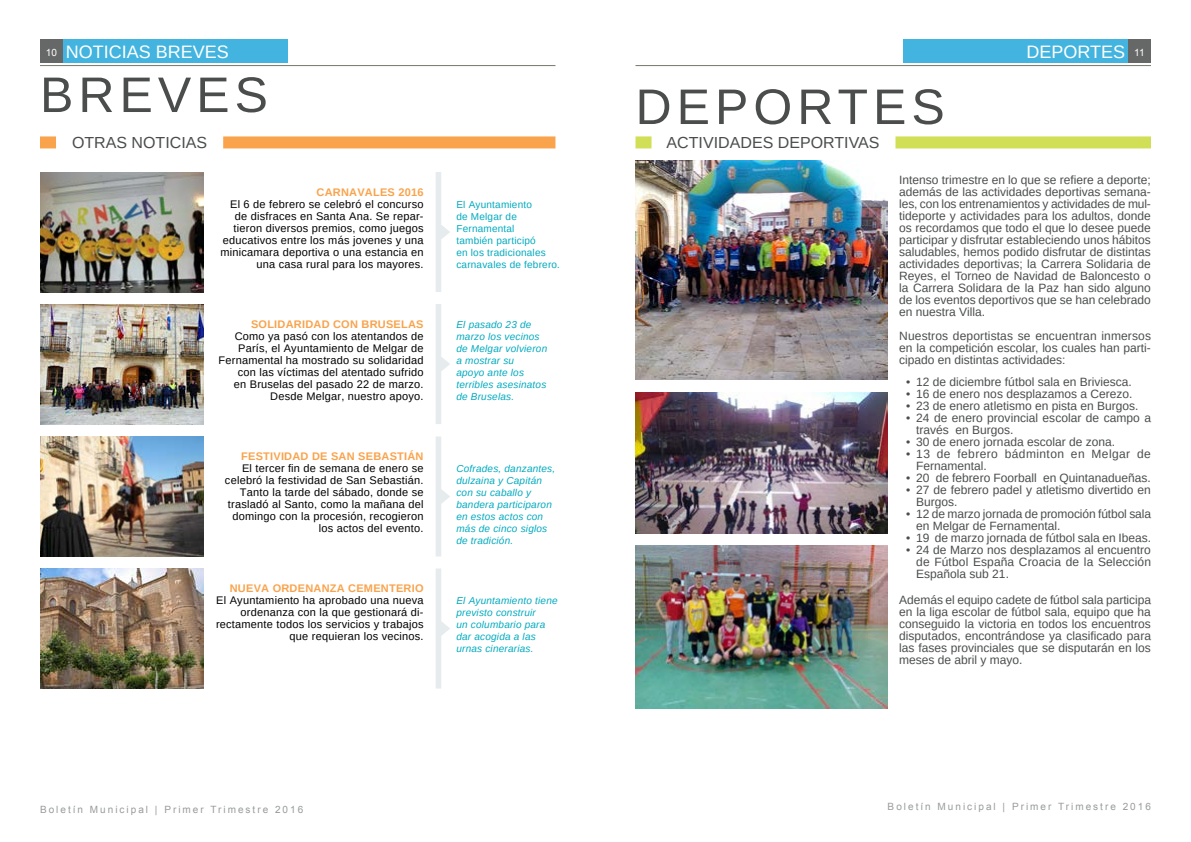
<style>
.page{position:relative;width:1191px;height:842px;background:#fff}
.page>*{position:absolute;margin:0;border:0;box-sizing:border-box;transform-origin:0 0}
.t1{font:50px "Arimo";letter-spacing:.1em;color:#4b4d4d}
.t2{font:18px "Arimo";color:#fff}
.t3{font:16px "Arimo";color:#4b4d4d}
.t4{font:12px/12px "Arimo";color:#4b4d4d;text-align:justify}
.t5{font:12px/12px "Arimo";letter-spacing:.035em;color:#4b4d4d}
.t6{font:11px/12px "Arimo";letter-spacing:.02em;color:#000;text-align:right}
.t7{font:700 11px "Arimo";letter-spacing:.02em;color:#f9a34c}
.t8{font:italic 10px/12px "Arimo";letter-spacing:.02em;color:#00aabf}
.t9{font:10px/12px "Arimo";letter-spacing:.02em;color:#00aabf}
.t10{font:10px "Arial";letter-spacing:.2em;color:#999b9c}
.t11{font:10px "Arial";color:#fff}
.s1{font-style:italic}
</style>
<div class="page">
<div style="left:1128px;top:40px;width:23px;height:23px;background:#666767"></div>
<div style="left:40px;top:40px;width:23px;height:23px;background:#666767"></div>
<hr style="left:635px;top:65px;width:516px;height:1px;background:#73776c">
<hr style="left:40px;top:65px;width:515px;height:1px;background:#73776c">
<img style="left:40px;top:172px;width:164px;height:120px">
<img style="left:40px;top:436px;width:164px;height:120px">
<img style="left:40px;top:568px;width:164px;height:120px">
<img style="left:635px;top:160px;width:252px;height:220px">
<img style="left:635px;top:393px;width:252px;height:140px">
<div style="left:903px;top:40px;width:225px;height:23px;background:#42b4df"></div>
<img style="left:635px;top:546px;width:252px;height:162px">
<div style="left:63px;top:40px;width:225px;height:23px;background:#42b4df"></div>
<img style="left:40px;top:304px;width:164px;height:120px">
<div style="left:40px;top:136px;width:16px;height:12px;background:#f9a34c"></div>
<div style="left:223px;top:136px;width:332px;height:12px;background:#f9a34c"></div>
<div style="left:635px;top:136px;width:16px;height:12px;background:#d0df56"></div>
<div style="left:895px;top:136px;width:256px;height:12px;background:#d0df56"></div>
<svg style="left:436px;top:172px;width:14px;height:120px"></svg>
<svg style="left:436px;top:436px;width:14px;height:120px"></svg>
<svg style="left:436px;top:568px;width:14px;height:120px"></svg>
<svg style="left:436px;top:304px;width:14px;height:120px"></svg>
<h2 class="t2" style="left:66px;top:40px;width:165px">NOTICIAS BREVES</h2>
<h2 class="t2" style="left:1026px;top:40px;width:100px">DEPORTES</h2>
<p class="t11" style="left:46px;top:46px;width:13px">10</p>
<p class="t11" style="left:1134px;top:46px;width:12px">11</p>
<h1 class="t1" style="left:40px;top:63px;width:76px">Breves</h1>
<h3 class="t3" style="left:56px;top:132px;width:13px">otras</h3>
<h3 class="t3" style="left:132px;top:132px;width:10px">noticias</h3>
<p class="t7" style="left:316px;top:185px;width:9px">CARNAVALES</p>
<p class="t7" style="left:398px;top:185px;width:27px">2016</p>
<p class="t6" style="left:220px;top:198px;width:205px">El 6 de febrero se celebró el concurso de disfraces en Santa Ana. Se repar&shy;tieron diversos premios, como juegos educativos entre los más jovenes y una minicamara deportiva o una estancia en una casa rural para los mayores.</p>
<p class="t9" style="left:456px;top:199px;width:105px">El Ayuntamiento<br>de Melgar de<br>Fernamental<br>también participó<br>en los tradicionales carnavales de febrero<span class="s1">.</span></p>
<p class="t7" style="left:251px;top:317px;width:174px">SOLIDARIDAD CON BRUSELAS</p>
<p class="t6" style="left:218px;top:330px;width:207px">Como ya pasó con los atentandos de París, el Ayuntamiento de Melgar de Fernamental ha mostrado su solidaridad con las víctimas del atentado sufrido<br>en Bruselas del pasado 22 de marzo.<br>Desde Melgar, nuestro apoyo.</p>
<p class="t8" style="left:456px;top:318px;width:92px">El pasado 23 de marzo los vecinos de Melgar volvieron a mostrar su<br>apoyo ante los terribles asesinatos de Bruselas.</p>
<p class="t7" style="left:241px;top:449px;width:99px">FESTIVIDAD DE SAN</p>
<p class="t7" style="left:358px;top:449px;width:31px">SEBASTI</p>
<p class="t7" style="left:407px;top:449px;width:16px">ÁN</p>
<p class="t6" style="left:225px;top:462px;width:200px">El tercer fin de semana de enero se celebró la festividad de San Sebastián.<br>Tanto la tarde del sábado, donde se trasladó al Santo, como la mañana del domingo con la procesión, recogieron los actos del evento.</p>
<p class="t7" style="left:230px;top:581px;width:25px">NUEVA</p>
<p class="t7" style="left:273px;top:581px;width:9px">ORDENAN</p>
<p class="t7" style="left:330px;top:581px;width:27px">ZA CEMENTERIO</p>
<p class="t6" style="left:216px;top:594px;width:209px">El Ayuntamiento ha aprobado una nueva ordenanza con la que gestionará di&shy;rectamente todos los servicios y trabajos que requieran los vecinos.</p>
<p class="t8" style="left:456px;top:462px;width:100px">Cofrades, danzantes, dulzaina y Capitán con su caballo y bandera participaron en estos actos con más de cinco siglos de tradición.</p>
<p class="t8" style="left:456px;top:594px;width:103px">El Ayuntamiento tiene previsto construir<br>un columbario para dar acogida a las urnas cinerarias.</p>
<h1 class="t1" style="left:635px;top:75px;width:311px">DEPORTES</h1>
<h3 class="t3" style="left:666px;top:132px;width:214px">ACTIVIDADES DEPORTIVAS</h3>
<p class="t4" style="left:899px;top:174px;width:253px">Intenso trimestre en lo que se refiere a deporte; además de las actividades deportivas semana&shy;les, con los entrenamientos y actividades de mul&shy;tideporte y actividades para los adultos, donde os recordamos que todo el que lo desee puede participar y disfrutar estableciendo unos hábitos saludables, hemos podido disfrutar de distintas actividades deportivas; la Carrera Solidaria de Reyes, el Torneo de Navidad de Baloncesto o la Carrera Solidara de la Paz han sido alguno de los eventos deportivos que se han celebrado en nuestra Villa.</p>
<p class="t4" style="left:899px;top:330px;width:253px">Nuestros deportistas se encuentran inmersos en la competición escolar, los cuales han parti&shy;cipado en distintas actividades:</p>
<p class="t4" style="left:906px;top:376px;width:227px">• 12 de diciembre fútbol sala en Briviesca.</p>
<p class="t4" style="left:906px;top:388px;width:228px">• 16 de enero nos desplazamos a Cerezo.</p>
<p class="t4" style="left:906px;top:400px;width:234px">• 23 de enero atletismo en pista en Burgos.</p>
<p class="t4" style="left:916px;top:412px;width:236px;text-indent:-10px">• 24 de enero provincial escolar de campo a través en Burgos.</p>
<p class="t4" style="left:906px;top:436px;width:210px">• 30 de enero jornada escolar de zona.</p>
<p class="t5" style="left:916px;top:448px;width:236px;text-indent:-10px">• 13 de febrero bádminton en Melgar de<br>Fernamental.</p>
<p class="t4" style="left:906px;top:472px;width:246px">• 20 de febrero Foorball en Quintanadueñas.</p>
<p class="t4" style="left:916px;top:484px;width:236px;text-indent:-10px">• 27 de febrero padel y atletismo divertido en<br>Burgos.</p>
<p class="t4" style="left:916px;top:508px;width:236px;text-indent:-10px">• 12 de marzo jornada de promoción fútbol sala en Melgar de Fernamental.</p>
<p class="t4" style="left:906px;top:532px;width:246px">• 19 de marzo jornada de fútbol sala en Ibeas.</p>
<p class="t4" style="left:916px;top:544px;width:236px;text-indent:-10px">• 24 de Marzo nos desplazamos al encuentro de Fútbol España Croacia de la Selección Española sub 21.</p>
<p class="t4" style="left:899px;top:594px;width:253px">Además el equipo cadete de fútbol sala participa en la liga escolar de fútbol sala, equipo que ha conseguido la victoria en todos los encuentros disputados, encontrándose ya clasificado para las fases provinciales que se disputarán en los meses de abril y mayo.</p>
<p class="t10" style="left:40px;top:802px;width:265px">Boletín Municipal | Primer Trimestre 2016</p>
<p class="t10" style="left:887px;top:800px;width:265px">Boletín Municipal | Primer Trimestre 2016</p>
</div>
